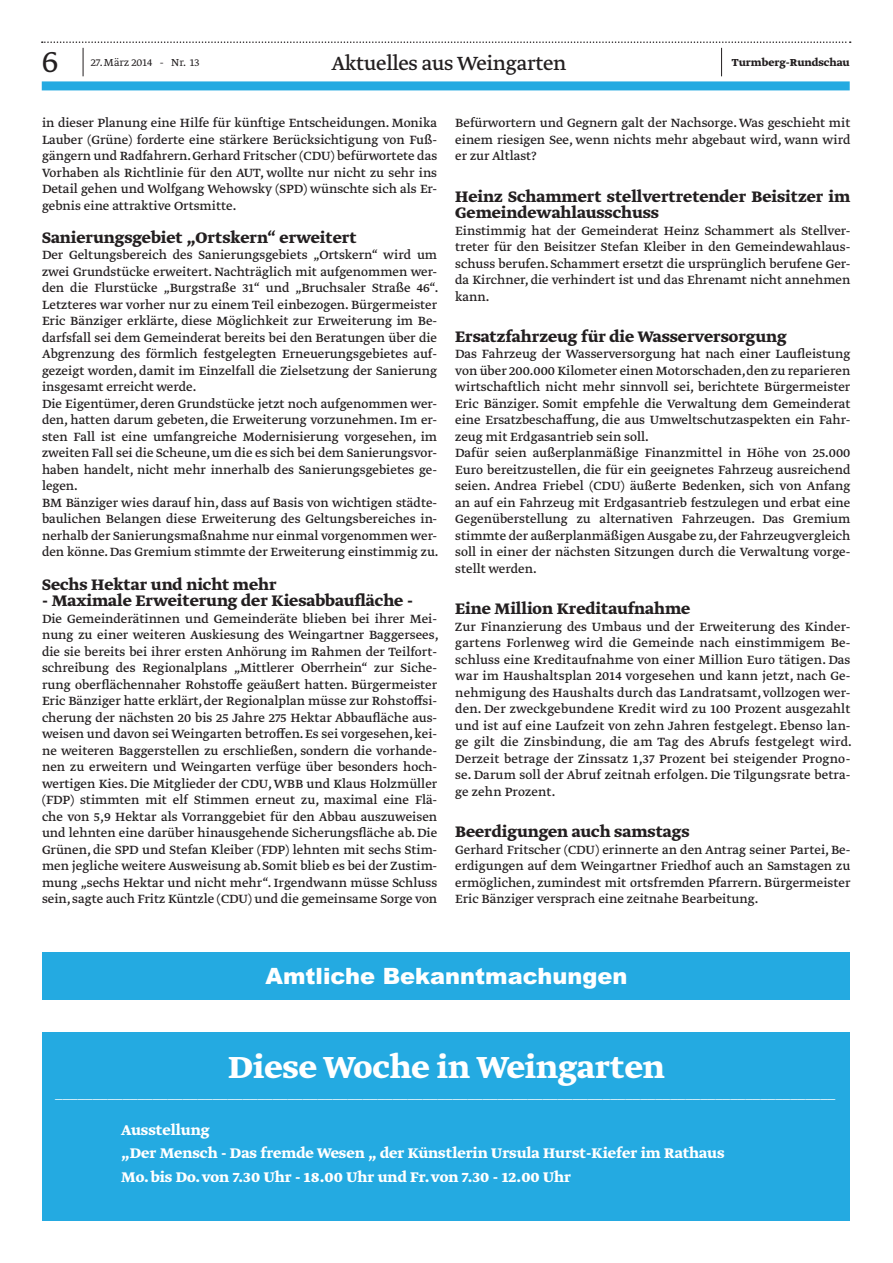
<style>
.page{position:relative;width:893px;height:1263px;background:#fff}
.page>*{position:absolute;margin:0;border:0;box-sizing:border-box;transform-origin:0 0}
.t1{font:700 36px "Greta Text Std";color:#fff}
.t2{font:300 36px "Greta Text Std";color:#231f20}
.t3{font:900 22.5px "Arial";color:#fff}
.t4{font:22.5px "Greta Text Std";letter-spacing:-.015em;color:#231f20}
.t5{font:700 18px/16.5px "Greta Text Std";color:#231f20}
.t6{font:700 16.5px/24px "Greta Text Std";color:#fff}
.t7{font:15px "Times";color:#fff}
.t8{font:14.1px/16.5px "Greta Text Std";color:#231f20;text-align:justify}
.t9{font:700 12px "Greta Text Std";color:#231f20}
.t10{font:300 12px "Greta Text Std";color:#231f20}
</style>
<div class="page">
<div style="left:42px;top:81px;width:808px;height:9px;background:#24aae1"></div>
<svg style="left:42px;top:41px;width:809px;height:35px"></svg>
<div style="left:43px;top:1032px;width:807px;height:188px;background:#24aae1"></div>
<div style="left:43px;top:952px;width:807px;height:48px;background:#24aae1"></div>
<h1 class="t2" style="left:42px;top:41px;width:18px">6</h1>
<p class="t10" style="left:91px;top:56px;width:110px">27. März 2014 - Nr. 13</p>
<h2 class="t4" style="left:331px;top:54px;width:237px">Aktuelles aus Weingarten</h2>
<p class="t9" style="left:732px;top:56px;width:119px">Turmberg-Rundschau</p>
<p class="t8" style="left:42px;top:116px;width:397px">in dieser Planung eine Hilfe fü r kü nftige Entscheidungen. Monika Lauber (Grü ne) forderte eine stärkere Berü cksichtigung von Fuß&shy;gängern und Radfahrern. Gerhard Fritscher (CDU) befü rwortete das Vorhaben als Richtlinie fü r den AUT, wollte nur nicht zu sehr ins Detail gehen und Wolfgang Wehowsky (SPD) wü nschte sich als Er&shy;gebnis eine attraktive Ortsmitte.</p>
<p class="t5" style="left:42px;top:230px;width:316px">Sanierungsgebiet „Ortskern“ erweitert</p>
<p class="t8" style="left:42px;top:248px;width:398px;text-align:left">Der Geltungsbereich des Sanierungsgebiets „Ortskern“ wird um zwei Grundstü cke erweitert. Nachträglich mit aufgenommen wer&shy;den die Flurstü cke „Burgstraße 31“ und „Bruchsaler Straße 46“.<br>Letzteres war vorher nur zu einem Teil einbezogen. Bü rgermeister Eric Bänziger erklärte, diese Möglichkeit zur Erweiterung im Be&shy;darfsfall sei dem Gemeinderat bereits bei den Beratungen ü ber die Abgrenzung des förmlich festgelegten Erneuerungsgebietes auf&shy;gezeigt worden, damit im Einzelfall die Zielsetzung der Sanierung insgesamt erreicht werde.<br>Die Eigentü mer, deren Grundstü cke jetzt noch aufgenommen wer&shy;den, hatten darum gebeten, die Erweiterung vorzunehmen. Im er&shy;sten Fall ist eine umfangreiche Modernisierung vorgesehen, im zweiten Fall sei die Scheune, um die es sich bei dem Sanierungsvor&shy;haben handelt, nicht mehr innerhalb des Sanierungsgebietes ge&shy;legen.<br>BM Bänziger wies darauf hin, dass auf Basis von wichtigen städte&shy;baulichen Belangen diese Erweiterung des Geltungsbereiches in&shy;nerhalb der Sanierungsmaßnahme nur einmal vorgenommen wer&shy;den könne. Das Gremium stimmte der Erweiterung einstimmig zu.</p>
<p class="t5" style="left:42px;top:577px;width:236px">Sechs Hektar und nicht mehr</p>
<p class="t5" style="left:42px;top:593px;width:372px">- Maximale Erweiterung der Kiesabbaufläche -</p>
<p class="t8" style="left:42px;top:611px;width:398px">Die Gemeinderätinnen und Gemeinderäte blieben bei ihrer Mei&shy;nung zu einer weiteren Auskiesung des Weingartner Baggersees, die sie bereits bei ihrer ersten Anhörung im Rahmen der Teilfort&shy;schreibung des Regionalplans „Mittlerer Oberrhein“ zur Siche&shy;rung oberflächennaher Rohstoffe geäußert hatten. Bü rgermeister Eric Bänziger hatte erklärt, der Regionalplan mü sse zur Rohstoffsi&shy;cherung der nächsten 20 bis 25 Jahre 275 Hektar Abbaufläche aus&shy;weisen und davon sei Weingarten betroffen. Es sei vorgesehen, kei&shy;ne weiteren Baggerstellen zu erschließen, sondern die vorhande&shy;nen zu erweitern und Weingarten verfü ge ü ber besonders hoch&shy;wertigen Kies. Die Mitglieder der CDU, WBB und Klaus Holzmü ller (FDP) stimmten mit elf Stimmen erneut zu, maximal eine Flä&shy;che von 5,9 Hektar als Vorranggebiet fü r den Abbau auszuweisen und lehnten eine darü ber hinausgehende Sicherungsfläche ab. Die Grü nen, die SPD und Stefan Kleiber (FDP) lehnten mit sechs Stim&shy;men jegliche weitere Ausweisung ab. Somit blieb es bei der Zustim&shy;mung „sechs Hektar und nicht mehr“. Irgendwann mü sse Schluss sein, sagte auch Fritz Kü ntzle (CDU) und die gemeinsame Sorge von</p>
<p class="t8" style="left:455px;top:116px;width:397px">Befü rwortern und Gegnern galt der Nachsorge. Was geschieht mit einem riesigen See, wenn nichts mehr abgebaut wird, wann wird er zur Altlast?</p>
<p class="t5" style="left:455px;top:189px;width:397px">Heinz Schammert stellvertretender Beisitzer im<br>Gemeindewahlausschuss</p>
<p class="t8" style="left:455px;top:223px;width:397px">Einstimmig hat der Gemeinderat Heinz Schammert als Stellver&shy;treter fü r den Beisitzer Stefan Kleiber in den Gemeindewahlaus&shy;schuss berufen. Schammert ersetzt die ursprü nglich berufene Ger&shy;da Kirchner, die verhindert ist und das Ehrenamt nicht annehmen kann.</p>
<p class="t5" style="left:455px;top:329px;width:333px">Ersatzfahrzeug fü r die Wasserversorgung</p>
<p class="t8" style="left:455px;top:347px;width:397px;text-align:left">Das Fahrzeug der Wasserversorgung hat nach einer Laufleistung von ü ber 200.000 Kilometer einen Motorschaden, den zu reparieren wirtschaftlich nicht mehr sinnvoll sei, berichtete Bü rgermeister Eric Bänziger. Somit empfehle die Verwaltung dem Gemeinderat eine Ersatzbeschaffung, die aus Umweltschutzaspekten ein Fahr&shy;zeug mit Erdgasantrieb sein soll.<br>Dafü r seien außerplanmäßige Finanzmittel in Höhe von 25.000<br>Euro bereitzustellen, die fü r ein geeignetes Fahrzeug ausreichend seien. Andrea Friebel (CDU) äußerte Bedenken, sich von Anfang an auf ein Fahrzeug mit Erdgasantrieb festzulegen und erbat eine Gegenü berstellung zu alternativen Fahrzeugen. Das Gremium stimmte der außerplanmäßigen Ausgabe zu, der Fahrzeugvergleich soll in einer der nächsten Sitzungen durch die Verwaltung vorge&shy;stellt werden.</p>
<p class="t5" style="left:455px;top:601px;width:237px">Eine Million Kreditaufnahme</p>
<p class="t8" style="left:455px;top:619px;width:398px">Zur Finanzierung des Umbaus und der Erweiterung des Kinder&shy;gartens Forlenweg wird die Gemeinde nach einstimmigem Be&shy;schluss eine Kreditaufnahme von einer Million Euro tätigen. Das war im Haushaltsplan 2014 vorgesehen und kann jetzt, nach Ge&shy;nehmigung des Haushalts durch das Landratsamt, vollzogen wer&shy;den. Der zweckgebundene Kredit wird zu 100 Prozent ausgezahlt und ist auf eine Laufzeit von zehn Jahren festgelegt. Ebenso lan&shy;ge gilt die Zinsbindung, die am Tag des Abrufs festgelegt wird.<br>Derzeit betrage der Zinssatz 1,37 Prozent bei steigender Progno&shy;se. Darum soll der Abruf zeitnah erfolgen. Die Tilgungsrate betra&shy;ge zehn Prozent.</p>
<p class="t5" style="left:455px;top:824px;width:236px">Beerdigungen auch samstags</p>
<p class="t8" style="left:455px;top:842px;width:397px">Gerhard Fritscher (CDU) erinnerte an den Antrag seiner Partei, Be&shy;erdigungen auf dem Weingartner Friedhof auch an Samstagen zu ermöglichen, zumindest mit ortsfremden Pfarrern. Bü rgermeister Eric Bänziger versprach eine zeitnahe Bearbeitung.</p>
<h2 class="t3" style="left:266px;top:960px;width:363px">Amtliche Bekanntmachungen</h2>
<h1 class="t1" style="left:228px;top:1046px;width:438px">Diese Woche in Weingarten</h1>
<p class="t7" style="left:55px;top:1079px;width:782px">________________________________________________________________________________________________________</p>
<p class="t6" style="left:121px;top:1118px;width:605px">Ausstellung<br>„Der Mensch - Das fremde Wesen „ der Kü nstlerin Ursula Hurst-Kiefer im Rathaus<br>Mo. bis Do. von 7.30 Uhr - 18.00 Uhr und Fr. von 7.30 - 12.00 Uhr</p>
</div>
